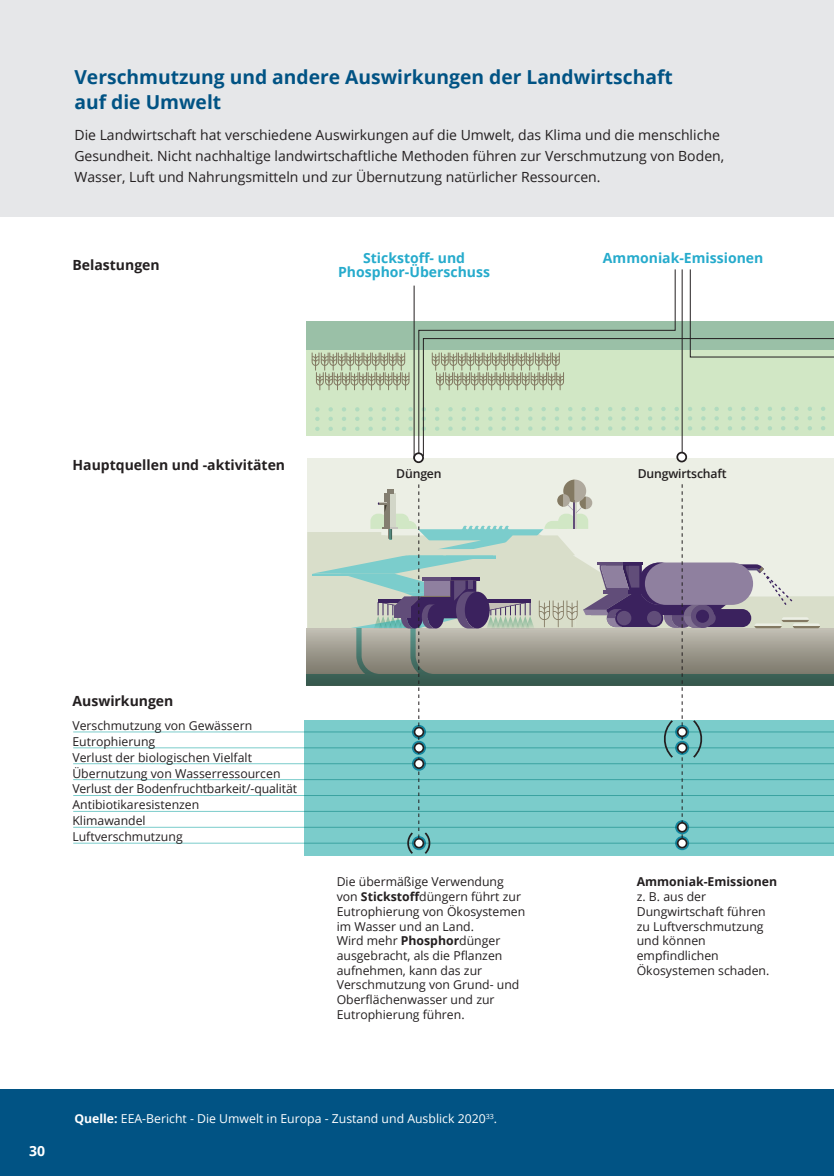
<style>
.page{position:relative;width:834px;height:1176px;background:#fff}
.page>*{position:absolute;margin:0;border:0;box-sizing:border-box;transform-origin:0 0}
.Heading_2{font:700 19.25px/24.5px "Open Sans";color:#015384}
.Infographic_text{font:14px/21px "Open Sans";color:#231f20}
.t1{font:700 14px/14px "Open Sans";color:#26abcc;text-align:center}
.t2{font:700 14px "Open Sans";color:#231f20}
.t3{font:700 14px "Open Sans";color:#fff}
.t4{font:12.25px/14.7px "Open Sans";color:#231f20}
.Sources{font:12.25px "Open Sans";color:#fff}
.t5{font:600 12.25px "Open Sans";letter-spacing:-.015em;color:#231f20}
.s1{font-weight:700}
</style>
<div class="page">
<div style="left:307px;top:458px;width:526px;height:170px;background:#ecefe5"></div>
<hr style="left:73px;top:731px;width:760px;height:1px;background:#7bcccb">
<hr style="left:73px;top:747px;width:760px;height:1px;background:#7bcccb">
<hr style="left:73px;top:763px;width:760px;height:1px;background:#7bcccb">
<hr style="left:73px;top:779px;width:760px;height:1px;background:#7bcccb">
<hr style="left:73px;top:795px;width:760px;height:1px;background:#7bcccb">
<hr style="left:73px;top:811px;width:760px;height:1px;background:#7bcccb">
<hr style="left:73px;top:827px;width:760px;height:1px;background:#7bcccb">
<hr style="left:73px;top:842px;width:760px;height:1px;background:#7bcccb">
<div style="left:677px;top:452px;width:9px;height:9px;background:#fff;border-radius:50%"></div>
<div style="left:676px;top:452px;width:11px;height:10px;border:2px solid #231f20;border-radius:50%"></div>
<div style="left:414px;top:453px;width:9px;height:9px;background:#fff;border-radius:50%"></div>
<div style="left:413px;top:452px;width:11px;height:11px;border:2px solid #231f20;border-radius:50%"></div>
<svg style="left:306px;top:269px;width:527px;height:188px"></svg>
<svg style="left:306px;top:479px;width:527px;height:377px"></svg>
<div style="left:0;top:0;width:833px;height:217px;background:#e6e7e9"></div>
<div style="left:0;top:1089px;width:833px;height:87px;background:#015384"></div>
<p class="Heading_2" style="left:74px;top:65px;width:600px">Verschmutzung und andere Auswirkungen der Landwirtschaft auf die Umwelt</p>
<p class="Infographic_text" style="left:74px;top:124px;width:651px">Die Landwirtschaft hat verschiedene Auswirkungen auf die Umwelt, das Klima und die menschliche<br>Gesundheit. Nicht nachhaltige landwirtschaftliche Methoden führen zur Verschmutzung von Boden,<br>Wasser, Luft und Nahrungsmitteln und zur Übernutzung natürlicher Ressourcen.</p>
<p class="t2" style="left:72px;top:255px;width:89px">Belastungen</p>
<p class="t1" style="left:338px;top:250px;width:153px">Stickstoff- und<br>Phosphor-Überschuss</p>
<p class="t1" style="left:603px;top:250px;width:162px">Ammoniak-Emissionen</p>
<p class="t2" style="left:72px;top:455px;width:214px">Hauptquellen und -aktivitäten</p>
<p class="t5" style="left:396px;top:465px;width:47px">Düngen</p>
<p class="t5" style="left:637px;top:465px;width:90px">Dungwirtschaft</p>
<p class="t2" style="left:72px;top:691px;width:102px">Auswirkungen</p>
<p class="t4" style="left:72px;top:717px;width:226px;line-height:15.9px">Verschmutzung von Gewässern<br>Eutrophierung<br>Verlust der biologischen Vielfalt<br>Übernutzung von Wasserressourcen<br>Verlust der Bodenfruchtbarkeit/-qualität<br>Antibiotikaresistenzen<br>Klimawandel<br>Luftverschmutzung</p>
<p class="t4" style="left:336px;top:874px;width:190px">Die übermäßige Verwendung von <span class="s1">Stickstoff</span>düngern führt zur<br>Eutrophierung von Ökosystemen im Wasser und an Land.<br>Wird mehr <span class="s1">Phosphor</span>dünger ausgebracht, als die Pflanzen aufnehmen, kann das zur<br>Verschmutzung von Grund- und<br>Oberflächenwasser und zur<br>Eutrophierung führen.</p>
<p class="t4" style="left:636px;top:874px;width:142px"><span class="s1">Ammoniak-Emissionen </span>z. B. aus der<br>Dungwirtschaft führen zu Luftverschmutzung und können empfindlichen<br>Ökosystemen schaden.</p>
<p class="t3" style="left:29px;top:1140px;width:17px">30</p>
<p class="Sources" style="left:74px;top:1110px;width:424px"><span class="s1">Quelle:</span> EEA-Bericht - Die Umwelt in Europa - Zustand und Ausblick 2020<sup>33</sup>.</p>
</div>
